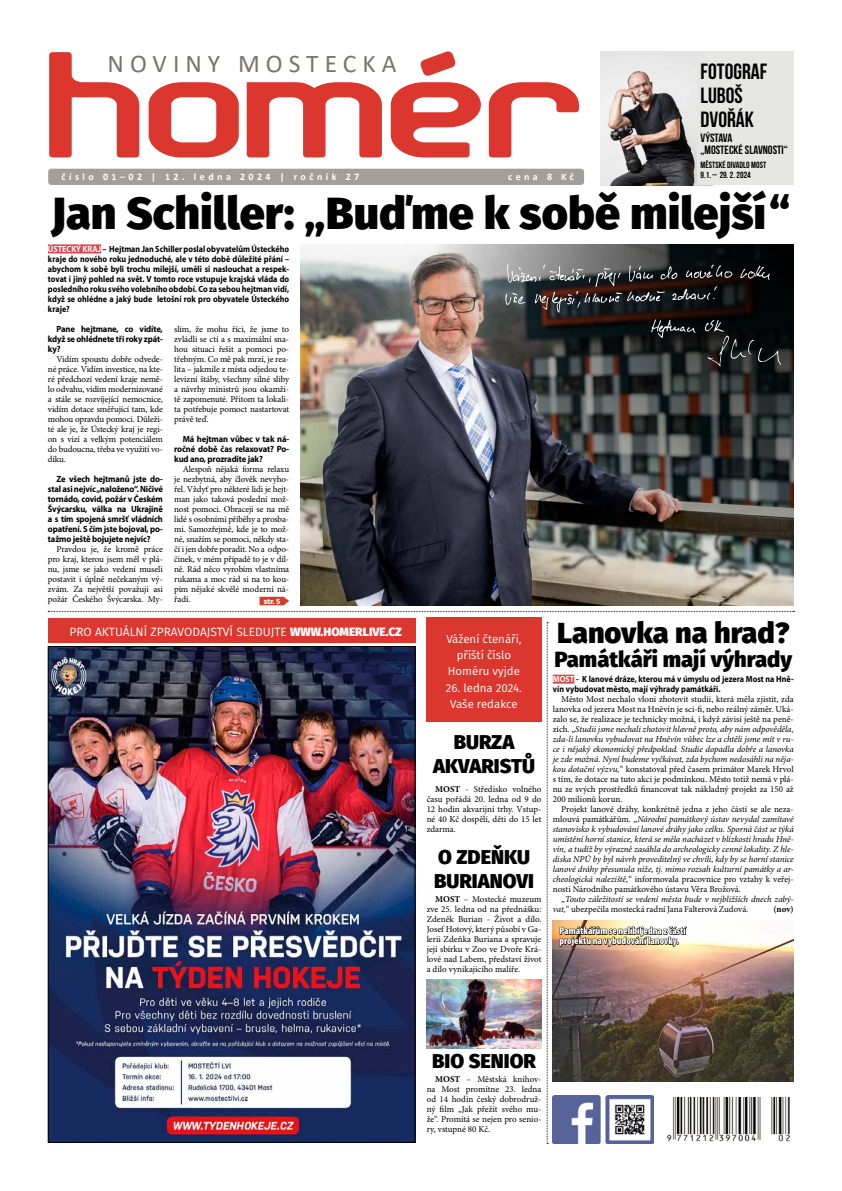
<style>
.page{position:relative;width:842px;height:1191px;background:#fff}
.page>*{position:absolute;margin:0;border:0;box-sizing:border-box;transform-origin:0 0}
.t1{font:800 45px "Fira Sans";color:#000}
.t2{font:800 29px "Fira Sans";color:#000}
.t3{font:25.5px "Calibri";letter-spacing:.235em;color:#787370}
.t4{font:800 22px "Fira Sans";color:#000}
.t5{font:700 22px/24px "Bebas Neue";color:#000}
.t6{font:800 20px/24px "Fira Sans";color:#000;text-align:center}
.t7{font:12px "Fira Sans";color:#fff}
.t8{font:700 12px/12px "Bebas Neue";color:#000}
.t9{font:11.5px/16.3px "Fira Sans";color:#fff;text-align:center}
.t10{font:900 condensed 10px/10px "Myriad Pro";color:#fff}
.t11{font:700 10px "Calibri";letter-spacing:.345em;color:#fff}
.t12{font:9px/10px "Minion Pro";letter-spacing:-.01em;color:#000;text-align:justify}
.t13{font:italic 9px/10px "Minion Pro";letter-spacing:-.01em;color:#000;text-align:justify}
.t14{font:700 9px/10px "Myriad Pro";letter-spacing:-.015em;color:#000;text-align:justify;scale:.9 1}
.t15{font:700 9px/10px "Myriad Pro";letter-spacing:-.015em;color:#000;text-align:justify;scale:.95 1}
.t16{font:700 9px/10.8px "Bebas Neue";color:#000}
.t17{font:700 9px "Minion Pro";color:#000}
.t18{font:800 7.5px "Fira Sans";color:#fff}
.s1{color:#fff}
.s2{font-weight:800}
.s3{font-weight:700}
.s4{font-style:italic}
.s5{font-style:normal}
</style>
<div class="page">
<img style="left:300px;top:244px;width:494px;height:361px">
<img style="left:438px;top:244px;width:356px;height:288px">
<div style="left:48px;top:169px;width:536px;height:16px;background:#a19f9d;border-radius:3px"></div>
<svg style="left:49px;top:51px;width:530px;height:106px"></svg>
<img style="left:667px;top:1097px;width:124px;height:45px">
<div style="left:48px;top:618px;width:367px;height:25px;background:#db372e"></div>
<svg style="left:48px;top:611px;width:746px;height:1px"></svg>
<div style="left:426px;top:617px;width:115px;height:105px;background:#db372e"></div>
<svg style="left:547px;top:622px;width:1px;height:522px"></svg>
<img style="left:553px;top:1095px;width:100px;height:48px">
<svg style="left:260px;top:597px;width:29px;height:8px"></svg>
<img style="left:50px;top:648px;width:363px;height:492px">
<div style="left:48px;top:244px;width:53px;height:9px;background:#de4247"></div>
<img style="left:601px;top:51px;width:96px;height:134px">
<div style="left:697px;top:51px;width:97px;height:134px;background:#e6e6e4"></div>
<svg style="left:705px;top:320px;width:76px;height:46px;background:#1c1f1f"></svg>
<svg style="left:651px;top:319px;width:44px;height:19px"></svg>
<svg style="left:740px;top:266px;width:30px;height:14px"></svg>
<svg style="left:505px;top:263px;width:228px;height:50px;background:#3f3e3e"></svg>
<div style="left:553px;top:674px;width:21px;height:9px;background:#de4247"></div>
<img style="left:553px;top:920px;width:241px;height:161px">
<img style="left:427px;top:979px;width:114px;height:69px">
<img style="left:559px;top:920px;width:129px;height:41px">
<h3 class="t3" style="left:108px;top:45px;width:290px">NOVINY MOSTECKA</h3>
<p class="t11" style="left:62px;top:170px;width:299px">číslo 01–02 | 12. ledna 2024 | ročník 27</p>
<p class="t11" style="left:508px;top:170px;width:68px">cena 8 Kč</p>
<h3 class="t5" style="left:701px;top:59px;width:68px">FOTOGRAF<br>LUBOŠ<br>DVOŘÁK</h3>
<h3 class="t8" style="left:701px;top:132px;width:89px">VÝSTAVA<br>„MOSTECKÉ SLAVNOSTI“</h3>
<p class="t16" style="left:701px;top:159px;width:67px">MĚSTSKÉ DIVADLO MOST<br>9.1. – 29. 2. 2024</p>
<h1 class="t1" style="left:51px;top:173px;width:740px">Jan Schiller: „Buďme k sobě milejší“</h1>
<p class="t14" style="left:48px;top:244px;width:270px"><span class="s1">ÚSTECKÝ KRAJ</span> – Hejtman Jan Schiller poslal obyvatelům Ústeckého kraje do nového roku jednoduché, ale v této době důležité přání – abychom k sobě byli trochu milejší, uměli si naslouchat a respek&shy;tovat i jiný pohled na svět. V tomto roce vstupuje krajská vláda do posledního roku svého volebního období. Co za sebou hejtman vidí, když se ohlédne a jaký bude letošní rok pro obyvatele Ústeckého kraje?</p>
<p class="t15" style="left:48px;top:324px;width:122px;text-indent:9px">Pane hejtmane, co vidíte, když se ohlédnete tři roky zpát&shy;ky?</p>
<p class="t12" style="left:48px;top:354px;width:116px;text-indent:9px">Vidím spoustu dobře odvede&shy;né práce. Vidím investice, na kte&shy;ré předchozí vedení kraje nemě&shy;lo odvahu, vidím modernizované a stále se rozvíjející nemocnice, vidím dotace směřující tam, kde mohou opravdu pomoci. Důleži&shy;té ale je, že Ústecký kraj je regi&shy;on s vizí a velkým potenciálem do budoucna, třeba ve využití vo&shy;díku.</p>
<p class="t15" style="left:48px;top:474px;width:122px;text-indent:9px">Ze všech hejtmanů jste do&shy;stal asi nejvíc „naloženo“. Ničivé tornádo, covid, požár v Českém Švýcarsku, válka na Ukrajině a s tím spojená smršť vládních opatření. S čím jste bojoval, po&shy;tažmo ještě bojujete nejvíc?</p>
<p class="t12" style="left:48px;top:544px;width:116px;text-indent:9px">Pravdou je, že kromě práce pro kraj, kterou jsem měl v plá&shy;nu, jsme se jako vedení museli postavit i úplně nečekaným vý&shy;zvám. Za největší považuji asi požár Českého Švýcarska. My-</p>
<p class="t12" style="left:174px;top:324px;width:116px">slím, že mohu říci, že jsme to zvládli se ctí a s maximální sna&shy;hou situaci řešit a pomoci po&shy;třebným. Co mě pak mrzí, je rea&shy;lita – jakmile z místa odjedou te&shy;levizní štáby, všechny silné sliby a návrhy ministrů jsou okamži&shy;tě zapomenuté. Přitom ta lokali&shy;ta potřebuje pomoct nastartovat právě teď.</p>
<p class="t15" style="left:174px;top:434px;width:122px;text-indent:9px">Má hejtman vůbec v tak ná&shy;ročné době čas relaxovat? Po&shy;kud ano, prozradíte jak?</p>
<p class="t12" style="left:174px;top:464px;width:116px;text-indent:9px">Alespoň nějaká forma relaxu je nezbytná, aby člověk nevyho&shy;řel. Vždyť pro některé lidi je hejt&shy;man jako taková poslední mož&shy;nost pomoci. Obracejí se na mě lidé s osobními příběhy a prosba&shy;mi. Samozřejmě, kde je to mož&shy;né, snažím se pomoci, někdy sta&shy;čí i jen dobře poradit. No a odpo&shy;činek, v mém případě to je v díl&shy;ně. Rád něco vyrobím vlastníma rukama a moc rád si na to kou&shy;pím nějaké skvělé moderní ná&shy;řadí.</p>
<p class="t18" style="left:264px;top:594px;width:18px">str. 5</p>
<h3 class="t7" style="left:70px;top:623px;width:334px">PRO AKTUÁLNÍ ZPRAVODAJSTVÍ SLEDUJTE <span class="s2">WWW.HOMERLIVE.CZ</span></h3>
<p class="t9" style="left:446px;top:630px;width:77px">Vážení čtenáři, příští číslo<br>Homéru vyjde</p>
<p class="t9" style="left:446px;top:679px;width:77px">26. ledna 2024.<br>Vaše redakce</p>
<h3 class="t6" style="left:433px;top:728px;width:104px">BURZA<br>AKVARISTŮ</h3>
<p class="t12" style="left:427px;top:784px;width:116px;text-indent:9px"><span class="s3">MOST</span> - Středisko volného času pořádá 20. ledna od 9 do 12 hodin akvarijní trhy. Vstup&shy;né 40 Kč dospělí, děti do 15 let zdarma.</p>
<h3 class="t6" style="left:434px;top:843px;width:101px;text-align:left">O ZDEŇKU<br>BURIANOVI</h3>
<p class="t12" style="left:427px;top:894px;width:116px;text-indent:9px"><span class="s3">MOST</span> – Mostecké muzeum zve 25. ledna od na přednášku:<br>Zdeněk Burian - Život a dílo.<br>Josef Hotový, který působí v Ga&shy;lerii Zdeňka Buriana a spravuje její sbírku v Zoo ve Dvoře Krá&shy;lové nad Labem, představí život a dílo vynikajícího malíře.</p>
<h2 class="t2" style="left:557px;top:607px;width:234px">Lanovka na hrad?</h2>
<h3 class="t4" style="left:554px;top:639px;width:239px">Památkáři mají výhrady</h3>
<p class="t14" style="left:553px;top:674px;width:269px"><span class="s1">MOST</span> - K lanové dráze, kterou má v úmyslu od jezera Most na Hně&shy;vín vybudovat město, mají výhrady památkáři.</p>
<p class="t12" style="left:553px;top:694px;width:242px;text-indent:9px">Město Most nechalo vloni zhotovit studii, která měla zjistit, zda lanovka od jezera Most na Hněvín je sci-fi, nebo reálný záměr. Uká&shy;zalo se, že realizace je technicky možná, i když závisí ještě na peně&shy;zích. „<span class="s4">Studii jsme nechali zhotovit hlavně proto, aby nám odpověděla, zda-li lanovku vybudovat na Hněvín vůbec lze a chtěli jsme mít v ru&shy;ce i nějaký ekonomický předpoklad. Studie dopadla dobře a lanovka je zde možná. Nyní budeme vyčkávat, zda bychom nedosáhli na něja&shy;kou dotační výzvu,</span>“ konstatoval před časem primátor Marek Hrvol s tím, že dotace na tuto akci je podmínkou. Město totiž nemá v plá&shy;nu ze svých prostředků financovat tak nákladný projekt za 150 až 200 milionů korun.</p>
<p class="t13" style="left:553px;top:804px;width:242px;text-indent:9px"><span class="s5">Projekt lanové dráhy, konkrétně jedna z jeho částí se ale neza&shy;mlouvá památkářům. „</span>Národní památkový ústav nevydal zamítavé stanovisko k vybudování lanové dráhy jako celku. Sporná část se týká umístění horní stanice, která se měla nacházet v blízkosti hradu Hně&shy;vín, a tudíž by výrazně zasáhla do archeologicky cenné lokality. Z hle&shy;diska NPÚ by byl návrh proveditelný ve chvíli, kdy by se horní stanice lanové dráhy přesunula níže, tj. mimo rozsah kulturní památky a ar&shy;cheologická naleziště,<span class="s5">“ informovala pracovnice pro vztahy k veřej&shy;nosti Národního památkového ústavu Věra Brožová.</span></p>
<p class="t13" style="left:553px;top:894px;width:242px;text-indent:9px"><span class="s5">„</span>Touto záležitostí se vedení města bude v nejbližších dnech zabý&shy;vat,<span class="s5">“ ubezpečila mostecká radní Jana Falterová Zudová.</span></p>
<p class="t17" style="left:773px;top:903px;width:22px">(nov)</p>
<p class="t10" style="left:559px;top:925px;width:128px">Památkářům se nelíbí jedna z částí projektu na vybudování lanovky.</p>
<h3 class="t6" style="left:432px;top:1047px;width:105px">BIO SENIOR</h3>
<p class="t12" style="left:427px;top:1074px;width:116px;text-indent:9px"><span class="s3">MOST</span> – Městská knihov&shy;na Most promítne 23. ledna od 14 hodin český dobrodruž&shy;ný film „Jak přežít svého mu&shy;že“. Promítá se nejen pro senio&shy;ry, vstupné 80 Kč.</p>
</div>
